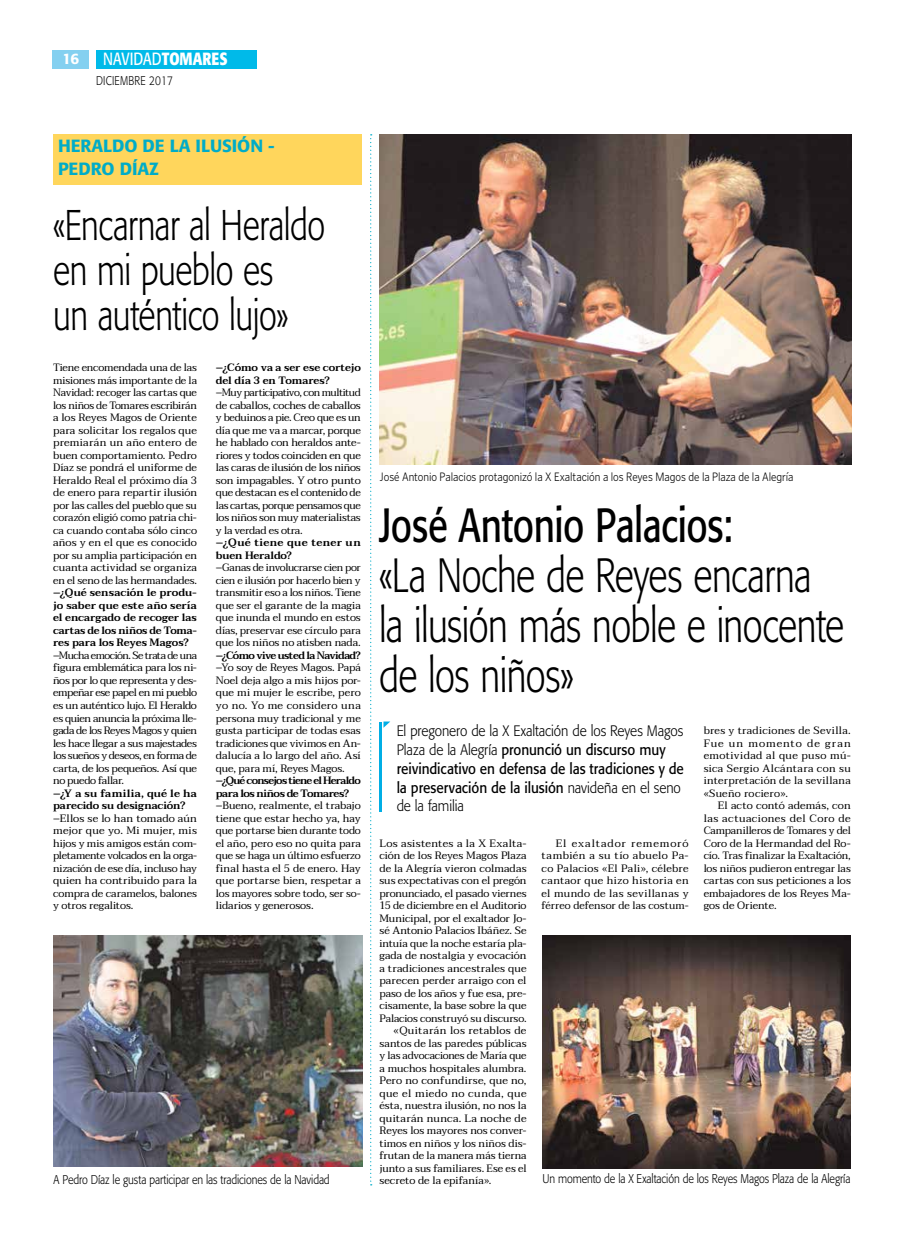
<style>
.page{position:relative;width:904px;height:1234px;background:#fff}
.page>*{position:absolute;margin:0;border:0;box-sizing:border-box;transform-origin:0 0}
.t1{font:300 47.5px/50px "Formata";letter-spacing:-.015em;color:#000;scale:.77 1}
.t2{font:47.5px "Formata";letter-spacing:-.005em;color:#000;scale:.77 1}
.t3{font:300 42.5px/45px "Formata";letter-spacing:-.015em;color:#000;scale:.77 1}
.t4{font:500 17.5px/22.5px "Formata";letter-spacing:-.005em;color:#00acc8}
.t5{font:17.5px "Formata";color:#fff;scale:.8 1}
.t6{font:15px/18.8px "Formata";letter-spacing:-.005em;color:#000;scale:.9 1}
.t7{font:500 15px "Formata";color:#fff}
.t8{font:300 12.5px "Formata";letter-spacing:-.005em;color:#000;scale:.85 1}
.t9{font:300 12.5px "Poynter Gothic Text";letter-spacing:-.005em;color:#000;scale:.85 1}
.t10{font:300 12.5px "Formata";letter-spacing:.025em;color:#000;scale:.8 1}
.t11{font:10.62px/12.5px "Taviraj";color:#000;text-align:justify}
.t12{font:600 10.62px/12.5px "Taviraj";letter-spacing:-.015em;color:#000}
.t13{font:600 10.62px/12.5px "Taviraj";letter-spacing:-.06em;color:#000}
.t14{font:10.62px "Taviraj";letter-spacing:.025em;color:#000}
.t15{font:600 10.62px/12.5px "Taviraj";letter-spacing:.015em;color:#000}
.t16{font:10.62px "Taviraj";letter-spacing:-.02em;color:#000}
.t17{font:600 10.62px "Taviraj";letter-spacing:-.055em;color:#000}
.t18{font:10.62px "Taviraj";letter-spacing:.03em;color:#000}
.t19{font:10.62px "Taviraj";letter-spacing:.035em;color:#000}
.s1{font-weight:700}
.s2{font-weight:300}
</style>
<div class="page">
<div style="left:53px;top:50px;width:36px;height:19px;background:#84d0f0"></div>
<div style="left:96px;top:50px;width:160px;height:19px;background:#00bae9"></div>
<img style="left:54px;top:935px;width:308px;height:231px">
<div style="left:54px;top:134px;width:308px;height:51px;background:#ffd65c"></div>
<img style="left:380px;top:134px;width:471px;height:330px">
<hr style="left:379px;top:721px;width:3px;height:90px;background:#00aee5">
<svg style="left:383px;top:721px;width:7px;height:6px"></svg>
<img style="left:542px;top:935px;width:308px;height:233px">
<svg style="left:370px;top:134px;width:2px;height:1051px"></svg>
<h3 class="t7" style="left:63px;top:50px;width:18px">16</h3>
<h3 class="t5" style="left:103px;top:48px;width:157px">navidad<span class="s1">TOMARES</span></h3>
<p class="t10" style="left:96px;top:73px;width:98px">diciembre 2017</p>
<h3 class="t4" style="left:58px;top:134px;width:218px">HERALDO DE LA ILUSIÓN -<br>PEDRO DÍAZ</h3>
<h2 class="t3" style="left:53px;top:203px;width:355px">«Encarnar al Heraldo en mi pueblo es<br>un auténtico lujo»</h2>
<p class="t11" style="left:53px;top:361px;width:145px">Tiene encomendada una de las misiones más importante de la Navidad: recoger las cartas que los niños de Tomares escribirán a los Reyes Magos de Oriente para solicitar los regalos que premiarán un año entero de buen comportamiento. Pedro Díaz se pondrá el uniforme de Heraldo Real el próximo día 3 de enero para repartir ilusión por las calles del pueblo que su corazón eligió como patria chi&shy;ca cuando contaba sólo cinco años y en el que es conocido por su amplia participación en cuanta actividad se organiza en el seno de las hermandades.</p>
<p class="t12" style="left:53px;top:586px;width:145px;text-align:justify">–¿Qué sensación le produ&shy;jo saber que este año sería el encargado de recoger las cartas de los niños de Toma&shy;res para los Reyes Magos?</p>
<p class="t11" style="left:53px;top:649px;width:145px">–Mucha emoción. Se trata de una figura emblemática para los ni&shy;ños por lo que representa y des&shy;empeñar ese papel en mi pueblo es un auténtico lujo. El Heraldo es quien anuncia la próxima lle&shy;gada de los Reyes Magos y quien les hace llegar a sus majestades los sueños y deseos, en forma de carta, de los pequeños. Así que no puedo fallar.</p>
<p class="t12" style="left:53px;top:786px;width:145px">–¿Y a su familia, qué le ha parecido su designación?</p>
<p class="t11" style="left:53px;top:811px;width:145px">–Ellos se lo han tomado aún mejor que yo. Mi mujer, mis hijos y mis amigos están com&shy;pletamente volcados en la orga&shy;nización de ese día, incluso hay quien ha contribuido para la compra de caramelos, balones y otros regalitos.</p>
<p class="t12" style="left:216px;top:361px;width:146px">–¿Cómo va a ser ese cortejo del día 3 en Tomares?</p>
<p class="t11" style="left:216px;top:386px;width:146px">–Muy participativo, con multitud de caballos, coches de caballos y beduinos a pie. Creo que es un día que me va a marcar, porque he hablado con heraldos ante&shy;riores y todos coinciden en que las caras de ilusión de los niños son impagables. Y otro punto que destacan es el contenido de las cartas, porque pensamos que los niños son muy materialistas y la verdad es otra.</p>
<p class="t15" style="left:216px;top:536px;width:146px">–¿Qué tiene que tener un buen Heraldo?</p>
<p class="t11" style="left:216px;top:561px;width:146px">–Ganas de involucrarse cien por cien e ilusión por hacerlo bien y transmitir eso a los niños. Tiene que ser el garante de la magia que inunda el mundo en estos días, preservar ese círculo para que los niños no atisben nada.</p>
<p class="t17" style="left:216px;top:649px;width:146px">–¿Cómo vive usted la Navidad?</p>
<p class="t11" style="left:216px;top:661px;width:146px">–Yo soy de Reyes Magos. Papá Noel deja algo a mis hijos por&shy;que mi mujer le escribe, pero yo no. Yo me considero una persona muy tradicional y me gusta participar de todas esas tradiciones que vivimos en An&shy;dalucía a lo largo del año. Así que, para mí, Reyes Magos.</p>
<p class="t13" style="left:216px;top:774px;width:146px">–¿Qué consejos tiene el Heraldo para los niños de Tomares?</p>
<p class="t11" style="left:216px;top:799px;width:146px">–Bueno, realmente, el trabajo tiene que estar hecho ya, hay que portarse bien durante todo el año, pero eso no quita para que se haga un último esfuerzo final hasta el 5 de enero. Hay que portarse bien, respetar a los mayores sobre todo, ser so&shy;lidarios y generosos.</p>
<p class="t8" style="left:54px;top:1171px;width:326px">A Pedro Díaz le gusta participar en las tradiciones de la Navidad</p>
<p class="t9" style="left:380px;top:470px;width:488px">José Antonio Palacios protagonizó la X Exaltación a los Reyes Magos de la Plaza de la Alegría</p>
<h1 class="t2" style="left:379px;top:496px;width:460px">José Antonio Palacios:</h1>
<h1 class="t1" style="left:379px;top:550px;width:605px">«La Noche de Reyes encarna la ilusión más noble e inocente de los niños»</h1>
<h3 class="t6" style="left:397px;top:721px;width:320px"><span class="s2">El pregonero de la X Exaltación de los Reyes Magos Plaza de la Alegría</span> pronunció un discurso muy reivindicativo en defensa de las tradiciones y de la preservación de la ilusión <span class="s2">navideña en el seno de la familia</span></h3>
<p class="t11" style="left:703px;top:724px;width:149px">bres y tradiciones de Sevilla.<br>Fue un momento de gran emotividad al que puso mú&shy;sica Sergio Alcántara con su interpretación de la sevillana «Sueño rociero».</p>
<p class="t11" style="left:703px;top:799px;width:149px;text-indent:14px">El acto contó además, con las actuaciones del Coro de Campanilleros de Tomares y del Coro de la Hermandad del Ro&shy;cío. Tras finalizar la Exaltación, los niños pudieron entregar las cartas con sus peticiones a los embajadores de los Reyes Ma&shy;gos de Oriente.</p>
<p class="t18" style="left:379px;top:834px;width:149px">Los asistentes a la X Exalta-</p>
<p class="t11" style="left:379px;top:849px;width:149px">ción de los Reyes Magos Plaza</p>
<p class="t11" style="left:379px;top:861px;width:149px">de la Alegría vieron colmadas</p>
<p class="t11" style="left:379px;top:874px;width:149px">sus expectativas con el pregón</p>
<p class="t11" style="left:379px;top:886px;width:149px">pronunciado, el pasado viernes</p>
<p class="t16" style="left:379px;top:896px;width:149px">15 de diciembre en el Auditorio</p>
<p class="t11" style="left:379px;top:911px;width:149px">Municipal, por el exaltador Jo-</p>
<p class="t11" style="left:379px;top:924px;width:149px">sé Antonio Palacios Ibáñez. Se</p>
<p class="t11" style="left:379px;top:936px;width:149px">intuía que la noche estaría pla-</p>
<p class="t11" style="left:379px;top:949px;width:149px">gada de nostalgia y evocación</p>
<p class="t11" style="left:379px;top:961px;width:149px">a tradiciones ancestrales que</p>
<p class="t11" style="left:379px;top:974px;width:149px">parecen perder arraigo con el</p>
<p class="t11" style="left:379px;top:986px;width:149px">paso de los años y fue esa, pre-</p>
<p class="t11" style="left:379px;top:999px;width:148px">cisamente, la base sobre la que</p>
<p class="t11" style="left:379px;top:1011px;width:149px">Palacios construyó su discurso.</p>
<p class="t19" style="left:393px;top:1021px;width:134px">«Quitarán los retablos de</p>
<p class="t11" style="left:379px;top:1036px;width:149px">santos de las paredes públicas</p>
<p class="t11" style="left:379px;top:1049px;width:149px">y las advocaciones de María que</p>
<p class="t11" style="left:379px;top:1061px;width:149px">a muchos hospitales alumbra.</p>
<p class="t11" style="left:379px;top:1074px;width:149px">Pero no confundirse, que no,</p>
<p class="t14" style="left:379px;top:1084px;width:149px">que el miedo no cunda, que</p>
<p class="t11" style="left:379px;top:1099px;width:149px">ésta, nuestra ilusión, no nos la</p>
<p class="t14" style="left:379px;top:1109px;width:149px">quitarán nunca. La noche de</p>
<p class="t11" style="left:379px;top:1124px;width:149px">Reyes los mayores nos conver-</p>
<p class="t11" style="left:379px;top:1136px;width:149px">timos en niños y los niños dis-</p>
<p class="t11" style="left:379px;top:1149px;width:149px">frutan de la manera más tierna</p>
<p class="t11" style="left:379px;top:1161px;width:149px">junto a sus familiares. Ese es el</p>
<p class="t11" style="left:379px;top:1174px;width:113px">secreto de la epifanía».</p>
<p class="t11" style="left:541px;top:836px;width:149px;text-indent:14px">El exaltador rememoró también a su tío abuelo Pa&shy;co Palacios «El Pali», célebre cantaor que hizo historia en el mundo de las sevillanas y férreo defensor de las costum-</p>
<p class="t8" style="left:542px;top:1171px;width:364px">Un momento de la X Exaltación de los Reyes Magos Plaza de la Alegría</p>
</div>
